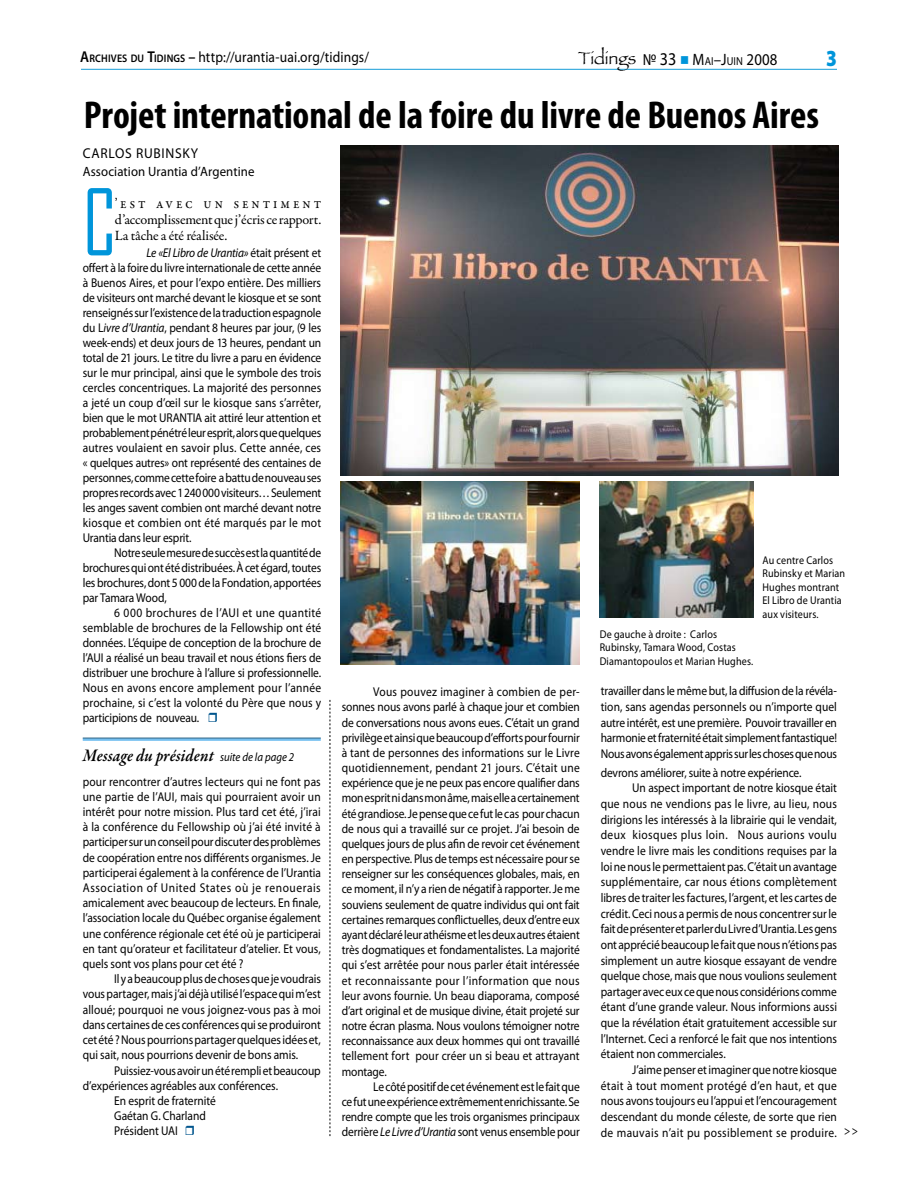
<style>
.page{position:relative;width:918px;height:1188px;background:#fff}
.page>*{position:absolute;margin:0;border:0;box-sizing:border-box;transform-origin:0 0}
.t1{font:88.05px "Agency FB";color:#0095da;scale:.9 1}
.t2{font:700 condensed 39px "Myriad Pro";letter-spacing:-.005em;color:#000}
.t3{font:900 23.1px "Myriad Pro";color:#0095da;scale:.82 1}
.t4{font:italic 600 18px "Garamond Premr Pro";letter-spacing:.005em;color:#000;scale:.9 1}
.t5{font:16.5px "Myriad Pro";color:#000;scale:.9 1}
.t6{font:15px "Myriad Pro";letter-spacing:.01em;color:#000;scale:.9 1}
.t7{font:15px "Garamond Premr Pro";letter-spacing:.215em;color:#000;scale:.9 1}
.t8{font:14.25px/15.8px "Garamond Premr Pro";letter-spacing:-.01em;color:#000}
.t9{font:14.25px "Myriad Pro";color:#000;scale:.95 1}
.t10{font:italic 14.1px "Garamond Premr Pro";color:#000;scale:.9 1}
.t11{font:13.5px "Myriad Pro";letter-spacing:.005em;color:#000;scale:.95 1}
.t12{font:12.75px/15.1px "Myriad Pro";color:#000;text-align:justify;scale:.9 1}
.t13{font:12.75px "Myriad Pro";letter-spacing:.02em;color:#000;scale:.9 1}
.t14{font:12.75px "Myriad Pro";letter-spacing:.03em;color:#000;scale:.9 1}
.t15{font:12.75px "Myriad Pro";letter-spacing:.035em;color:#000;scale:.9 1}
.t16{font:11.25px/13.5px "Myriad Pro";letter-spacing:.015em;color:#000;scale:.9 1}
.s1{font-weight:600;font-size:15.75px}
.s2{font-weight:600;font-size:10.95px}
.s3{font-family:"Papyrus";font-size:18px}
.s4{font-size:18px}
.s5{color:#0095da}
.s6{font-size:11.55px}
.s7{font-style:italic}
.s8{font-family:"Myriad Pro";font-weight:400;font-size:12px}
</style>
<div class="page">
<hr style="left:81px;top:69px;width:756px;height:1px;background:#159cd8">
<div style="left:547px;top:466px;width:20px;height:157px;background:#000;opacity:.31"></div>
<img style="left:341px;top:145px;width:497px;height:330px">
<svg style="left:83px;top:737px;width:238px;height:4px"></svg>
<hr style="left:83px;top:738px;width:238px;height:1px;background:#234e68">
<svg style="left:330px;top:700px;width:1px;height:436px"></svg>
<img style="left:599px;top:481px;width:154px;height:136px">
<img style="left:341px;top:481px;width:239px;height:184px">
<p class="t6" style="left:80px;top:48px;width:322px"><span class="s1">A</span><span class="s2">RCHIVES DU</span> <span class="s1">T</span><span class="s2">IDINGS</span> <span class="s1">–</span> http://urantia-uai.org/tidings/</p>
<p class="t5" style="left:578px;top:49px;width:223px"><span class="s3">Tidings</span> № <span class="s4">33</span> <span class="s5">■</span> M<span class="s6">AI</span>–J<span class="s6">UIN</span> 2008</p>
<h3 class="t3" style="left:826px;top:42px;width:15px">3</h3>
<h2 class="t2" style="left:84px;top:91px;width:737px">Projet international de la foire du livre de Buenos Aires</h2>
<p class="t9" style="left:83px;top:144px;width:10px">carlos</p>
<p class="t9" style="left:136px;top:144px;width:18px">Rubinsk</p>
<p class="t9" style="left:191px;top:144px;width:9px">y</p>
<p class="t11" style="left:83px;top:163px;width:182px">Association Urantia d’Argentine</p>
<h1 class="t1" style="left:83px;top:169px;width:39px">C</h1>
<p class="t7" style="left:115px;top:194px;width:231px">’est avec un sentiment</p>
<p class="t8" style="left:115px;top:212px;width:208px">d’accomplissement que j’écris ce rapport.<br>La tâche a été réalisée.</p>
<p class="t12" style="left:83px;top:245px;width:267px;text-indent:64px"><span class="s7">Le «El Libro de Urantia»</span> était présent et offert à la foire du livre internationale de cette année à Buenos Aires, et pour l’expo entière. Des milliers de visiteurs ont marché devant le kiosque et se sont renseignés sur l’existence de la traduction espagnole du L<span class="s7">ivre d’Urantia</span>, pendant 8 heures par jour, (9 les week-ends) et deux jours de 13 heures, pendant un total de 21 jours. Le titre du livre a paru en évidence sur le mur principal, ainsi que le symbole des trois cercles concentriques. La majorité des personnes a jeté un coup d’œil sur le kiosque sans s’arrêter, bien que le mot URANTIA ait attiré leur attention et probablement pénétré leur esprit, alors que quelques autres voulaient en savoir plus. Cette année, ces « quelques autres» ont représenté des centaines de personnes, comme cette foire a battu de nouveau ses propres records avec 1240 000 visiteurs… Seulement les anges savent combien ont marché devant notre kiosque et combien ont été marqués par le mot Urantia dans leur esprit.</p>
<p class="t12" style="left:83px;top:545px;width:267px;text-indent:31px">Notre seule mesure de succès est la quantité de brochures qui ont été distribuées. À cet égard, toutes les brochures, dont 5 000 de la Fondation, apportées par Tamara Wood,</p>
<p class="t12" style="left:83px;top:605px;width:267px;text-indent:31px">6 000 brochures de l’AUI et une quantité semblable de brochures de la Fellowship ont été données. L’équipe de conception de la brochure de l’AUI a réalisé un beau travail et nous étions fiers de distribuer une brochure à l’allure si professionnelle.<br>Nous en avons encore amplement pour l’année prochaine, si c’est la volonté du Père que nous y participions de nouveau.</p>
<p class="t16" style="left:763px;top:553px;width:93px">Au centre Carlos<br>Rubinsky et Marian<br>Hughes montrant<br>El Libro de Urantia aux visiteurs.</p>
<p class="t16" style="left:600px;top:627px;width:172px">De gauche à droite : Carlos<br>Rubinsky, Tamara Wood, Costas<br>Diamantopoulos et Marian Hughes.</p>
<p class="t12" style="left:601px;top:683px;width:264px;line-height:15.6px">travailler dans le même but, la diffusion de la révéla&shy;tion, sans agendas personnels ou n’importe quel autre intérêt, est une première. Pouvoir travailler en harmonie et fraternité était simplement fantastique!<br>Nous avons également appris sur les choses que nous</p>
<p class="t12" style="left:601px;top:765px;width:225px">devrons améliorer, suite à notre expérience.</p>
<p class="t12" style="left:632px;top:780px;width:229px">Un aspect important de notre kiosque était</p>
<p class="t13" style="left:601px;top:796px;width:264px">que nous ne vendions pas le livre, au lieu, nous</p>
<p class="t12" style="left:601px;top:812px;width:264px">dirigions les intéressés à la librairie qui le vendait,</p>
<p class="t15" style="left:601px;top:827px;width:264px">deux kiosques plus loin. Nous aurions voulu</p>
<p class="t12" style="left:601px;top:843px;width:264px">vendre le livre mais les conditions requises par la</p>
<p class="t12" style="left:601px;top:859px;width:264px">loi ne nous le permettaient pas. C’était un avantage</p>
<p class="t13" style="left:601px;top:874px;width:264px">supplémentaire, car nous étions complètement</p>
<p class="t12" style="left:601px;top:890px;width:264px">libres de traiter les factures, l’argent, et les cartes de</p>
<p class="t12" style="left:601px;top:906px;width:264px">crédit. Ceci nous a permis de nous concentrer sur le</p>
<p class="t12" style="left:601px;top:921px;width:264px">fait de présenter et parler du Livre d’Urantia. Les gens</p>
<p class="t12" style="left:601px;top:937px;width:264px">ont apprécié beaucoup le fait que nous n’étions pas</p>
<p class="t12" style="left:601px;top:952px;width:264px">simplement un autre kiosque essayant de vendre</p>
<p class="t12" style="left:601px;top:968px;width:264px">quelque chose, mais que nous voulions seulement</p>
<p class="t12" style="left:601px;top:984px;width:264px">partager avec eux ce que nous considérions comme</p>
<p class="t12" style="left:601px;top:999px;width:264px">étant d’une grande valeur. Nous informions aussi</p>
<p class="t12" style="left:601px;top:1015px;width:264px">que la révélation était gratuitement accessible sur</p>
<p class="t12" style="left:601px;top:1031px;width:264px">l’Internet. Ceci a renforcé le fait que nos intentions</p>
<p class="t12" style="left:601px;top:1046px;width:140px">étaient non commerciales.</p>
<p class="t12" style="left:632px;top:1062px;width:229px">J’aime penser et imaginer que notre kiosque</p>
<p class="t14" style="left:601px;top:1078px;width:264px">était à tout moment protégé d’en haut, et que</p>
<p class="t12" style="left:601px;top:1093px;width:264px">nous avons toujours eu l’appui et l’encouragement</p>
<p class="t12" style="left:601px;top:1109px;width:264px">descendant du monde céleste, de sorte que rien</p>
<p class="t14" style="left:601px;top:1125px;width:264px">de mauvais n’ait pu possiblement se produire.</p>
<p class="t12" style="left:342px;top:684px;width:266px;text-indent:31px">Vous pouvez imaginer à combien de per&shy;sonnes nous avons parlé à chaque jour et combien de conversations nous avons eues. C’était un grand privilège et ainsi que beaucoup d’efforts pour fournir à tant de personnes des informations sur le Livre quotidiennement, pendant 21 jours. C’était une expérience que je ne peux pas encore qualifier dans mon esprit ni dans mon âme, mais elle a certainement été grandiose. Je pense que ce fut le cas pour chacun de nous qui a travaillé sur ce projet. J’ai besoin de quelques jours de plus afin de revoir cet événement en perspective. Plus de temps est nécessaire pour se renseigner sur les conséquences globales, mais, en ce moment, il n’y a rien de négatif à rapporter. Je me souviens seulement de quatre individus qui ont fait certaines remarques conflictuelles, deux d’entre eux ayant déclaré leur athéisme et les deux autres étaient très dogmatiques et fondamentalistes. La majorité qui s’est arrêtée pour nous parler était intéressée et reconnaissante pour l’information que nous leur avons fournie. Un beau diaporama, composé d’art original et de musique divine, était projeté sur notre écran plasma. Nous voulons témoigner notre reconnaissance aux deux hommes qui ont travaillé tellement fort pour créer un si beau et attrayant montage.</p>
<p class="t12" style="left:342px;top:1079px;width:266px;text-indent:31px">Le côté positif de cet événement est le fait que ce fut une expérience extrêmement enrichissante. Se rendre compte que les trois organismes principaux derrière <span class="s7">Le Livre d’Urantia</span> sont venus ensemble pour</p>
<h3 class="t4" style="left:83px;top:744px;width:236px">Message du président <span class="s8">suite de la page 2</span></h3>
<p class="t12" style="left:83px;top:773px;width:266px">pour rencontrer d’autres lecteurs qui ne font pas une partie de l’AUI, mais qui pourraient avoir un intérêt pour notre mission. Plus tard cet été, j’irai à la conférence du Fellowship où j’ai été invité à participer sur un conseil pour discuter des problèmes de coopération entre nos différents organismes. Je participerai également à la conférence de l’Urantia Association of United States où je renouerais amicalement avec beaucoup de lecteurs. En finale, l’association locale du Québec organise également une conférence régionale cet été où je participerai en tant qu’orateur et facilitateur d’atelier. Et vous, quels sont vos plans pour cet été ?</p>
<p class="t12" style="left:83px;top:971px;width:266px;text-indent:31px">Il y a beaucoup plus de choses que je voudrais vous partager, mais j’ai déjà utilisé l’espace qui m’est alloué; pourquoi ne vous joignez-vous pas à moi dans certaines de ces conférences qui se produiront cet été? Nous pourrions partager quelques idées et, qui sait, nous pourrions devenir de bons amis.</p>
<p class="t12" style="left:114px;top:1063px;width:231px">Puissiez-vous avoir un été rempli et beaucoup</p>
<p class="t12" style="left:83px;top:1078px;width:219px">d’expériences agréables aux conférences.</p>
<p class="t12" style="left:114px;top:1093px;width:114px">En esprit de fraternité</p>
<p class="t12" style="left:114px;top:1108px;width:103px">Gaétan G. Charland</p>
<p class="t12" style="left:114px;top:1123px;width:72px">Président UAI</p>
<p class="t10" style="left:843px;top:1122px;width:18px">&gt;&gt;</p>
</div>
